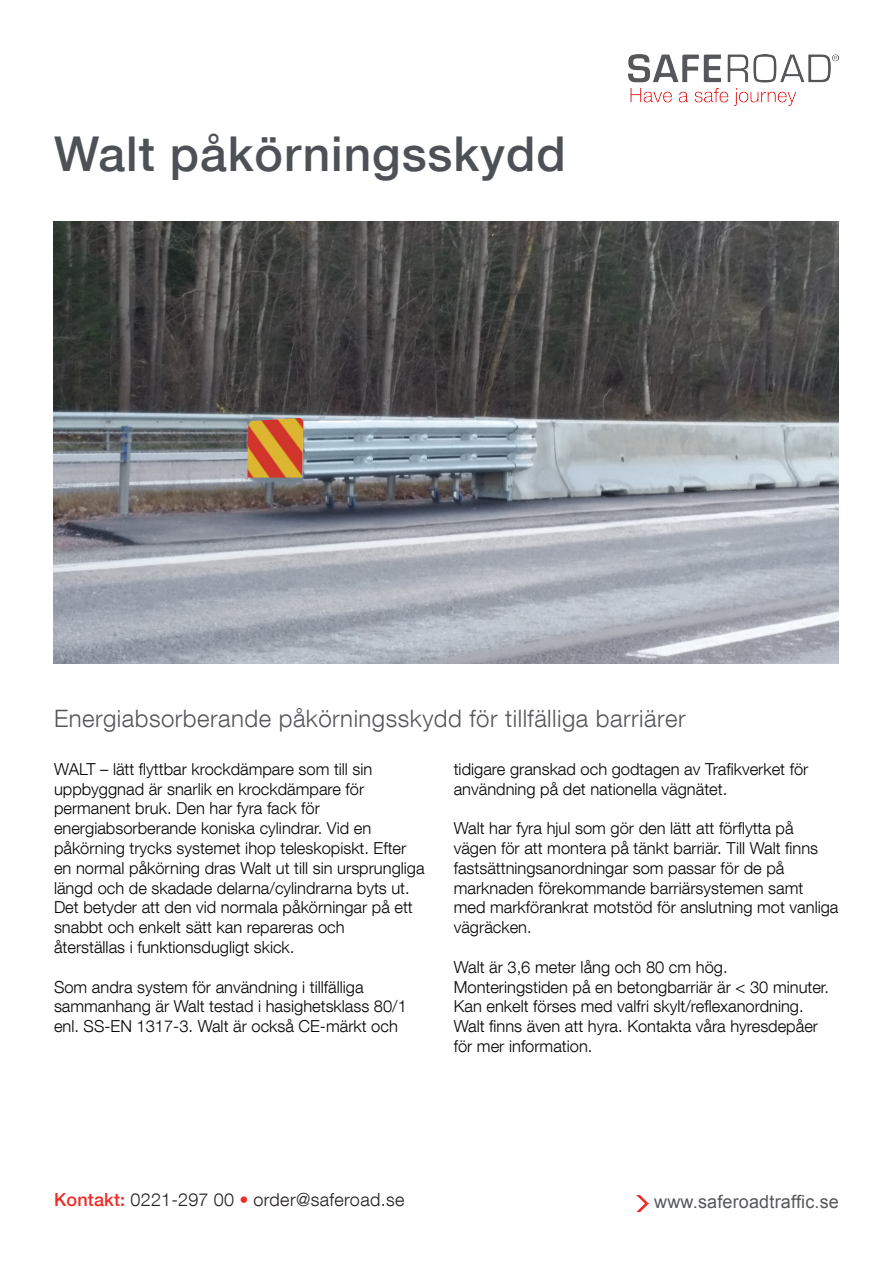
<style>
.page{position:relative;width:893px;height:1263px;background:#fff}
.page>*{position:absolute;margin:0;border:0;box-sizing:border-box;transform-origin:0 0}
.t1{font:500 48px "Helvetica Neue LT Com";letter-spacing:.02em;color:#4d5156}
.t2{font:300 24px "Helvetica Neue LT Com";letter-spacing:.02em;color:#55575a}
.t3{font:300 18px "Helvetica Neue LT Com";letter-spacing:.02em;color:#231f20}
.t4{font:18px "Arial";letter-spacing:.01em;color:#55575a}
.t5{font:300 16.5px/19.8px "Helvetica Neue LT Com";color:#040503}
.s1{font-weight:500;color:#ee2d28}
</style>
<div class="page">
<img style="left:628px;top:54px;width:211px;height:52px">
<img style="left:637px;top:1195px;width:11px;height:16px">
<img style="left:53px;top:222px;width:785px;height:441px">
<img style="left:248px;top:418px;width:55px;height:60px">
<p class="t1" style="left:54px;top:125px;width:513px">Walt påkörningsskydd</p>
<p class="t2" style="left:54px;top:703px;width:633px">Energiabsorberande påkörningsskydd för tillfälliga barriärer</p>
<p class="t5" style="left:54px;top:758px;width:372px">WALT – lätt flyttbar krockdämpare som till sin uppbyggnad är snarlik en krockdämpare för permanent bruk. Den har fyra fack för energiabsorberande koniska cylindrar. Vid en påkörning trycks systemet ihop teleskopiskt. Efter en normal påkörning dras Walt ut till sin ursprungliga längd och de skadade delarna/cylindrarna byts ut.<br>Det betyder att den vid normala påkörningar på ett snabbt och enkelt sätt kan repareras och<br>återställas i funktionsdugligt skick.</p>
<p class="t5" style="left:54px;top:976px;width:354px">Som andra system för användning i tillfälliga sammanhang är Walt testad i hasighetsklass 80/1 enl. SS-EN 1317-3. Walt är också CE-märkt och</p>
<p class="t5" style="left:454px;top:758px;width:356px">tidigare granskad och godtagen av Trafikverket för användning på det nationella vägnätet.</p>
<p class="t5" style="left:454px;top:818px;width:386px">Walt har fyra hjul som gör den lätt att förflytta på vägen för att montera på tänkt barriär. Till Walt finns fastsättningsanordningar som passar för de på marknaden förekommande barriärsystemen samt med markförankrat motstöd för anslutning mot vanliga vägräcken.</p>
<p class="t5" style="left:454px;top:956px;width:377px">Walt är 3,6 meter lång och 80 cm hög.<br>Monteringstiden på en betongbarriär är &lt; 30 minuter.</p>
<p class="t5" style="left:454px;top:996px;width:351px">Kan enkelt förses med valfri skylt/reflexanordning.</p>
<p class="t5" style="left:454px;top:1016px;width:366px">Walt finns även att hyra. Kontakta våra hyresdepåer för mer information.</p>
<p class="t3" style="left:54px;top:1188px;width:352px"><span class="s1">Kontakt:</span> 0221-297 00 <span class="s1">•</span> order@saferoad.se</p>
<p class="t4" style="left:654px;top:1190px;width:186px">www.saferoadtraffic.se</p>
</div>
